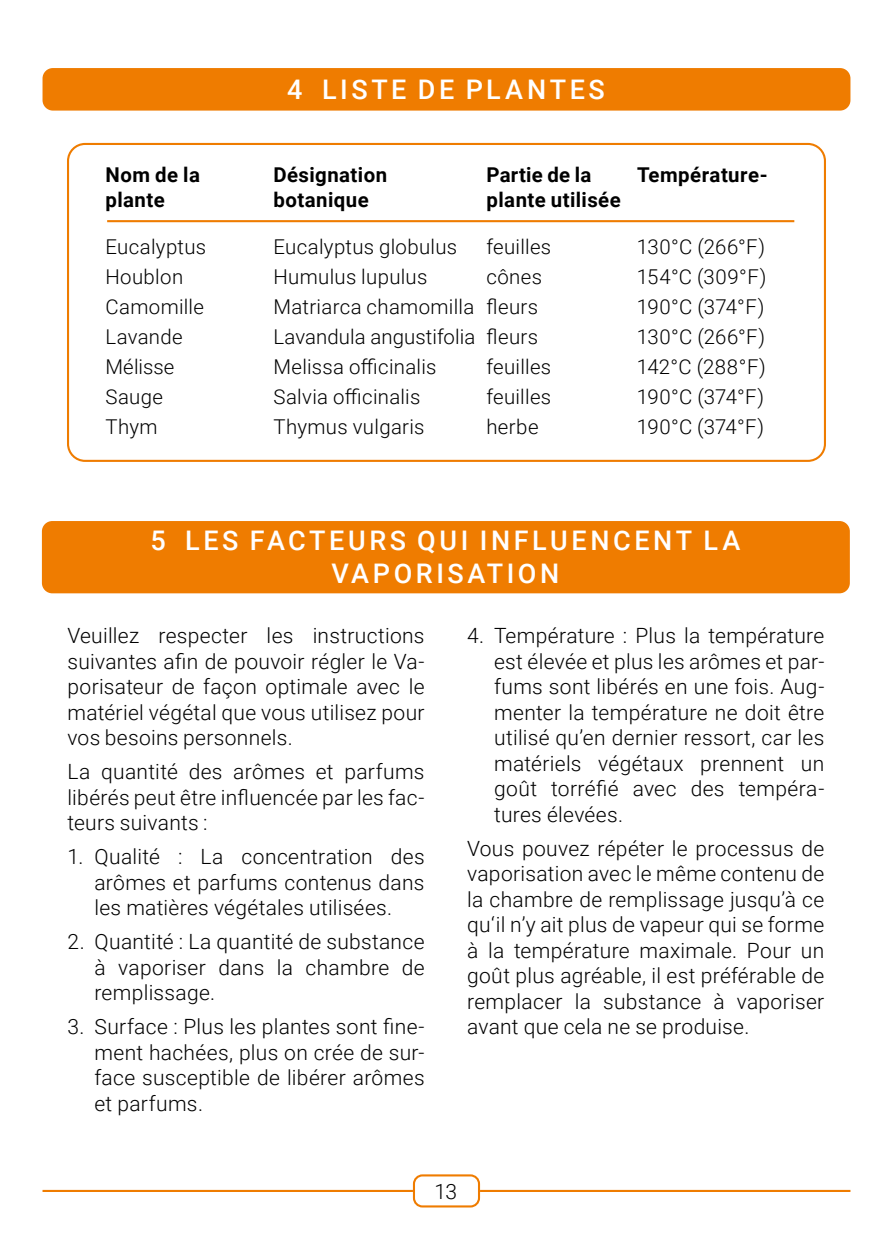
<style>
.page{position:relative;width:893px;height:1259px;background:#fff}
.page>*{position:absolute;margin:0;border:0;box-sizing:border-box;transform-origin:0 0}
.t1{font:500 27px/33px "Roboto";letter-spacing:.13em;color:#fff;text-align:center}
.t2{font:300 21px/25.5px "Roboto";letter-spacing:.015em;color:#000;text-align:justify}
.t3{font:300 20.4px "Roboto";letter-spacing:.015em;color:#000}
.t4{font:700 20.4px "Roboto";letter-spacing:.02em;color:#000}
</style>
<div class="page">
<div style="left:413px;top:1174px;width:67px;height:33px;border:2px solid #ef7c00;border-radius:9px"></div>
<hr style="left:43px;top:1190px;width:370px;height:2px;background:#ef7c00">
<hr style="left:480px;top:1190px;width:370px;height:2px;background:#ef7c00">
<div style="left:42px;top:521px;width:808px;height:72px;background:#ef7c00;border-radius:10px"></div>
<div style="left:43px;top:68px;width:807px;height:43px;background:#ef7c00;border-radius:10px"></div>
<div style="left:67px;top:143px;width:759px;height:319px;border:2px solid #ef7c00;border-radius:17px"></div>
<hr style="left:107px;top:220px;width:687px;height:2px;background:#ef7c00">
<p class="t1" style="left:287px;top:72px;width:319px">4 LISTE DE PLANTES</p>
<p class="t4" style="left:105px;top:160px;width:96px">Nom de la</p>
<p class="t4" style="left:273px;top:160px;width:115px">Désignation</p>
<p class="t4" style="left:486px;top:160px;width:106px">Partie de la</p>
<p class="t4" style="left:637px;top:160px;width:132px">Température-</p>
<p class="t4" style="left:105px;top:186px;width:61px">plante</p>
<p class="t4" style="left:273px;top:186px;width:97px">botanique</p>
<p class="t4" style="left:486px;top:186px;width:136px">plante utilisée</p>
<p class="t3" style="left:105px;top:233px;width:102px">Eucalyptus</p>
<p class="t3" style="left:273px;top:233px;width:185px">Eucalyptus globulus</p>
<p class="t3" style="left:486px;top:233px;width:66px">feuilles</p>
<p class="t3" style="left:637px;top:233px;width:130px">130°C (266°F)</p>
<p class="t3" style="left:105px;top:263px;width:79px">Houblon</p>
<p class="t3" style="left:273px;top:263px;width:155px">Humulus lupulus</p>
<p class="t3" style="left:486px;top:263px;width:57px">cônes</p>
<p class="t3" style="left:637px;top:263px;width:131px">154°C (309°F)</p>
<p class="t3" style="left:105px;top:293px;width:100px">Camomille</p>
<p class="t3" style="left:273px;top:293px;width:266px">Matriarca chamomilla fleurs</p>
<p class="t3" style="left:637px;top:293px;width:129px">190°C (374°F)</p>
<p class="t3" style="left:105px;top:323px;width:79px">Lavande</p>
<p class="t3" style="left:273px;top:323px;width:266px">Lavandula angustifolia fleurs</p>
<p class="t3" style="left:637px;top:323px;width:130px">130°C (266°F)</p>
<p class="t3" style="left:105px;top:353px;width:71px">Mélisse</p>
<p class="t3" style="left:273px;top:353px;width:165px">Melissa officinalis</p>
<p class="t3" style="left:486px;top:353px;width:66px">feuilles</p>
<p class="t3" style="left:637px;top:353px;width:131px">142°C (288°F)</p>
<p class="t3" style="left:105px;top:383px;width:59px">Sauge</p>
<p class="t3" style="left:273px;top:383px;width:148px">Salvia officinalis</p>
<p class="t3" style="left:486px;top:383px;width:66px">feuilles</p>
<p class="t3" style="left:637px;top:383px;width:129px">190°C (374°F)</p>
<p class="t3" style="left:105px;top:413px;width:54px">Thym</p>
<p class="t3" style="left:273px;top:413px;width:153px">Thymus vulgaris</p>
<p class="t3" style="left:486px;top:413px;width:54px">herbe</p>
<p class="t3" style="left:637px;top:413px;width:129px">190°C (374°F)</p>
<p class="t1" style="left:150px;top:523px;width:592px">5 LES FACTEURS QUI INFLUENCENT LA<br>VAPORISATION</p>
<p class="t2" style="left:67px;top:622px;width:359px">Veuillez respecter les instructions suivantes afin de pouvoir régler le Va&shy;porisateur de façon optimale avec le matériel végétal que vous utilisez pour vos besoins personnels.</p>
<p class="t2" style="left:67px;top:758px;width:359px">La quantité des arômes et parfums libérés peut être influencée par les fac&shy;teurs suivants :</p>
<p class="t2" style="left:94px;top:843px;width:332px;text-indent:-27px">1. Qualité : La concentration des arômes et parfums contenus dans les matières végétales utilisées.</p>
<p class="t2" style="left:94px;top:928px;width:332px;text-indent:-27px">2. Quantité : La quantité de substance à vaporiser dans la chambre de remplissage.</p>
<p class="t2" style="left:94px;top:1013px;width:332px;text-indent:-27px">3. Surface : Plus les plantes sont fine&shy;ment hachées, plus on crée de sur&shy;face susceptible de libérer arômes et parfums.</p>
<p class="t2" style="left:494px;top:622px;width:332px;text-indent:-27px">4. Température : Plus la température est élevée et plus les arômes et par&shy;fums sont libérés en une fois. Aug&shy;menter la température ne doit être utilisé qu’en dernier ressort, car les matériels végétaux prennent un goût torréfié avec des tempéra&shy;tures élevées.</p>
<p class="t2" style="left:467px;top:834px;width:359px">Vous pouvez répéter le processus de vaporisation avec le même contenu de la chambre de remplissage jusqu’à ce qu‘il n’y ait plus de vapeur qui se forme à la température maximale. Pour un goût plus agréable, il est préférable de remplacer la substance à vaporiser avant que cela ne se produise.</p>
<p class="t2" style="left:435px;top:1177px;width:24px">13</p>
</div>
